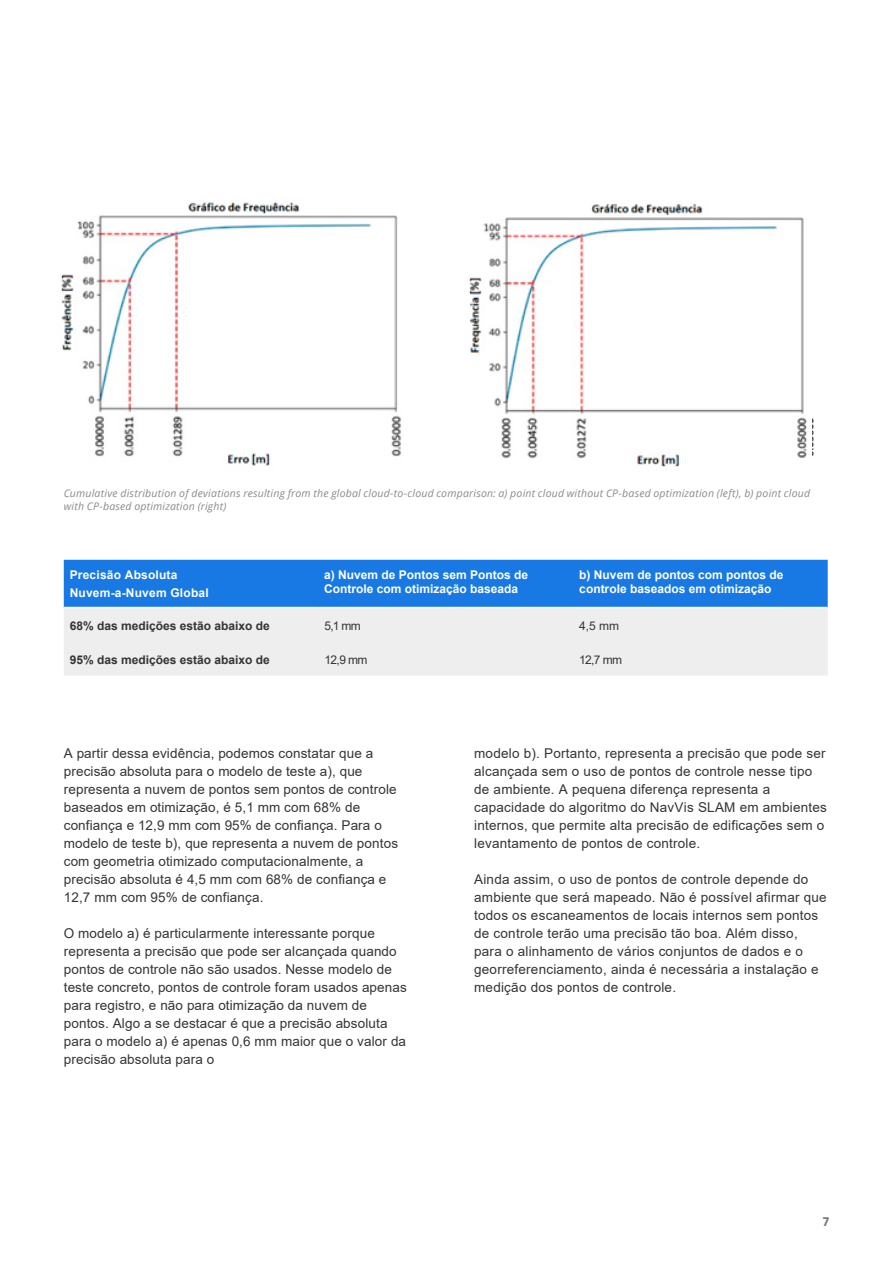
<style>
.page{position:relative;width:893px;height:1263px;background:#fff}
.page>*{position:absolute;margin:0;border:0;box-sizing:border-box;transform-origin:0 0}
.t1{font:13.5px/18px "Arial";letter-spacing:.01em;color:#353436}
.t2{font:700 12px/14.4px "Arial";color:#fff}
.t3{font:700 12px "Arial";color:#353436}
.t4{font:12px "Arial";letter-spacing:-.05em;color:#353436}
.t5{font:700 12px "Poppins";color:#7c7b7b}
.t6{font:italic 10.5px/13.5px "Open Sans";letter-spacing:.02em;color:#888b8d}
</style>
<div class="page">
<div style="left:64px;top:560px;width:764px;height:47px;background:#1979e4"></div>
<div style="left:64px;top:608px;width:764px;height:67px;background:#eee"></div>
<img style="left:61px;top:202px;width:340px;height:264px">
<img style="left:469px;top:203px;width:338px;height:264px">
<p class="t6" style="left:64px;top:486px;width:748px">Cumulative distribution of deviations resulting from the global cloud-to-cloud comparison: a) point cloud without CP-based optimization (left), b) point cloud with CP-based optimization (right)</p>
<p class="t2" style="left:70px;top:566px;width:141px;line-height:18px">Precisão Absoluta<br>Nuvem-a-Nuvem Global</p>
<p class="t2" style="left:324px;top:567px;width:206px">a) Nuvem de Pontos sem Pontos de<br>Controle com otimização baseada</p>
<p class="t2" style="left:579px;top:567px;width:206px">b) Nuvem de pontos com pontos de controle baseados em otimização</p>
<p class="t3" style="left:70px;top:617px;width:202px">68% das medições estão abaixo de</p>
<p class="t4" style="left:324px;top:618px;width:38px">5,1 mm</p>
<p class="t4" style="left:579px;top:618px;width:42px">4,5 mm</p>
<p class="t3" style="left:70px;top:651px;width:202px">95% das medições estão abaixo de</p>
<p class="t4" style="left:324px;top:652px;width:45px">12,9 mm</p>
<p class="t4" style="left:579px;top:652px;width:45px">12,7 mm</p>
<p class="t1" style="left:64px;top:744px;width:336px">A partir dessa evidência, podemos constatar que a precisão absoluta para o modelo de teste a), que representa a nuvem de pontos sem pontos de controle baseados em otimização, é 5,1 mm com 68% de confiança e 12,9 mm com 95% de confiança. Para o modelo de teste b), que representa a nuvem de pontos com geometria otimizado computacionalmente, a precisão absoluta é 4,5 mm com 68% de confiança e 12,7 mm com 95% de confiança.</p>
<p class="t1" style="left:64px;top:924px;width:345px">O modelo a) é particularmente interessante porque representa a precisão que pode ser alcançada quando pontos de controle não são usados. Nesse modelo de teste concreto, pontos de controle foram usados apenas para registro, e não para otimização da nuvem de pontos. Algo a se destacar é que a precisão absoluta para o modelo a) é apenas 0,6 mm maior que o valor da precisão absoluta para o</p>
<p class="t1" style="left:474px;top:744px;width:354px">modelo b). Portanto, representa a precisão que pode ser alcançada sem o uso de pontos de controle nesse tipo de ambiente. A pequena diferença representa a capacidade do algoritmo do NavVis SLAM em ambientes internos, que permite alta precisão de edificações sem o levantamento de pontos de controle.</p>
<p class="t1" style="left:474px;top:870px;width:354px">Ainda assim, o uso de pontos de controle depende do ambiente que será mapeado. Não é possível afirmar que todos os escaneamentos de locais internos sem pontos de controle terão uma precisão tão boa. Além disso, para o alinhamento de vários conjuntos de dados e o georreferenciamento, ainda é necessária a instalação e medição dos pontos de controle.</p>
<p class="t5" style="left:823px;top:1215px;width:8px">7</p>
</div>
